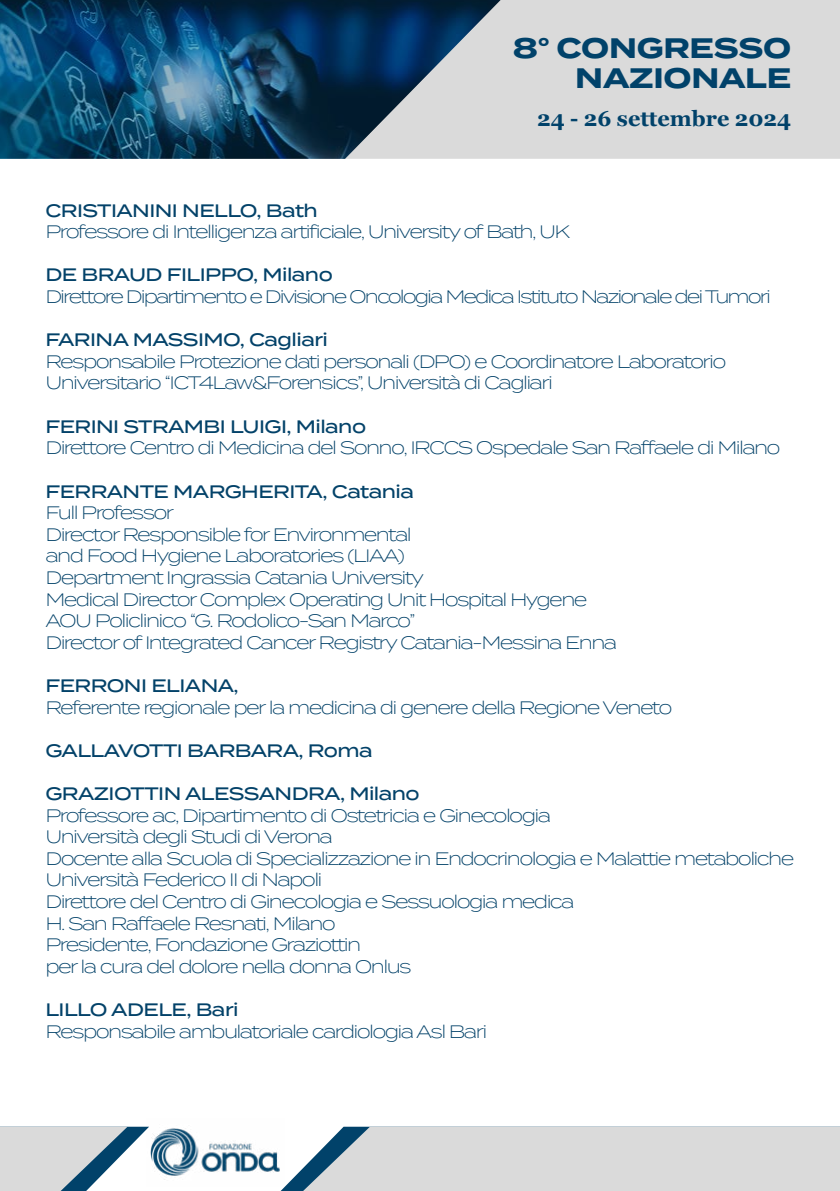
<style>
.page{position:relative;width:840px;height:1191px;background:#fff}
.page>*{position:absolute;margin:0;border:0;box-sizing:border-box;transform-origin:0 0}
.t1{font:700 28.2px/30.4px "Termina";letter-spacing:-.01em;color:#01426a;text-align:right}
.t2{font:700 21.6px "Georgia";color:#01426a}
.t3{font:300 18px/21.6px "Termina";letter-spacing:-.09em;color:#034269}
.t4{font:500 18px "Termina";letter-spacing:-.03em;color:#034269}
.t5{font:300 18px "Termina";letter-spacing:-.11em;color:#034269}
</style>
<div class="page">
<div style="left:511px;top:0;width:328px;height:159px;background:#dadada"></div>
<svg style="left:0;top:1126px;width:146px;height:65px"></svg>
<svg style="left:280px;top:1126px;width:559px;height:65px"></svg>
<img style="left:146px;top:1126px;width:138px;height:60px">
<svg style="left:0;top:0;width:511px;height:159px"></svg>
<h1 class="t1" style="left:512px;top:33px;width:280px">8° CONGRESSO<br>NAZIONALE</h1>
<p class="t2" style="left:537px;top:102px;width:255px">24 - 26 settembre 2024</p>
<p class="t4" style="left:45px;top:197px;width:274px">CRISTIANINI NELLO, Bath</p>
<p class="t3" style="left:45px;top:220px;width:526px">Professore di Intelligenza artificiale, University of Bath, UK</p>
<p class="t4" style="left:45px;top:262px;width:289px">DE BRAUD FILIPPO, Milano</p>
<p class="t5" style="left:45px;top:284px;width:726px">Direttore Dipartimento e Divisione Oncologia Medica Istituto Nazionale dei Tumori</p>
<p class="t4" style="left:45px;top:327px;width:284px">FARINA MASSIMO, Cagliari</p>
<p class="t3" style="left:45px;top:350px;width:682px">Responsabile Protezione dati personali (DPO) e Coordinatore Laboratorio<br>Universitario “ICT4Law&amp;Forensics”, Università di Cagliari</p>
<p class="t4" style="left:45px;top:413px;width:322px">FERINI STRAMBI LUIGI, Milano</p>
<p class="t3" style="left:45px;top:436px;width:736px">Direttore Centro di Medicina del Sonno, IRCCS Ospedale San Raffaele di Milano</p>
<p class="t4" style="left:45px;top:478px;width:370px">FERRANTE MARGHERITA, Catania</p>
<p class="t3" style="left:45px;top:501px;width:573px">Full Professor<br>Director Responsible for Environmental<br>and Food Hygiene Laboratories (LIAA)<br>Department Ingrassia Catania University<br>Medical Director Complex Operating Unit Hospital Hygene AOU Policlinico “G. Rodolico-San Marco”<br>Director of Integrated Cancer Registry Catania-Messina Enna</p>
<p class="t4" style="left:45px;top:672px;width:195px">FERRONI ELIANA,</p>
<p class="t3" style="left:45px;top:695px;width:628px">Referente regionale per la medicina di genere della Regione Veneto</p>
<p class="t4" style="left:45px;top:737px;width:329px">GALLAVOTTI BARBARA, Roma</p>
<p class="t4" style="left:45px;top:780px;width:375px">GRAZIOTTIN ALESSANDRA, Milano</p>
<p class="t3" style="left:45px;top:803px;width:750px">Professore ac, Dipartimento di Ostetricia e Ginecologia<br>Università degli Studi di Verona<br>Docente alla Scuola di Specializzazione in Endocrinologia e Malattie metaboliche Università Federico II di Napoli<br>Direttore del Centro di Ginecologia e Sessuologia medica<br>H. San Raffaele Resnati, Milano<br>Presidente, Fondazione Graziottin<br>per la cura del dolore nella donna Onlus</p>
<p class="t4" style="left:45px;top:996px;width:194px">LILLO ADELE, Bari</p>
<p class="t3" style="left:45px;top:1019px;width:443px">Responsabile ambulatoriale cardiologia Asl Bari</p>
</div>
